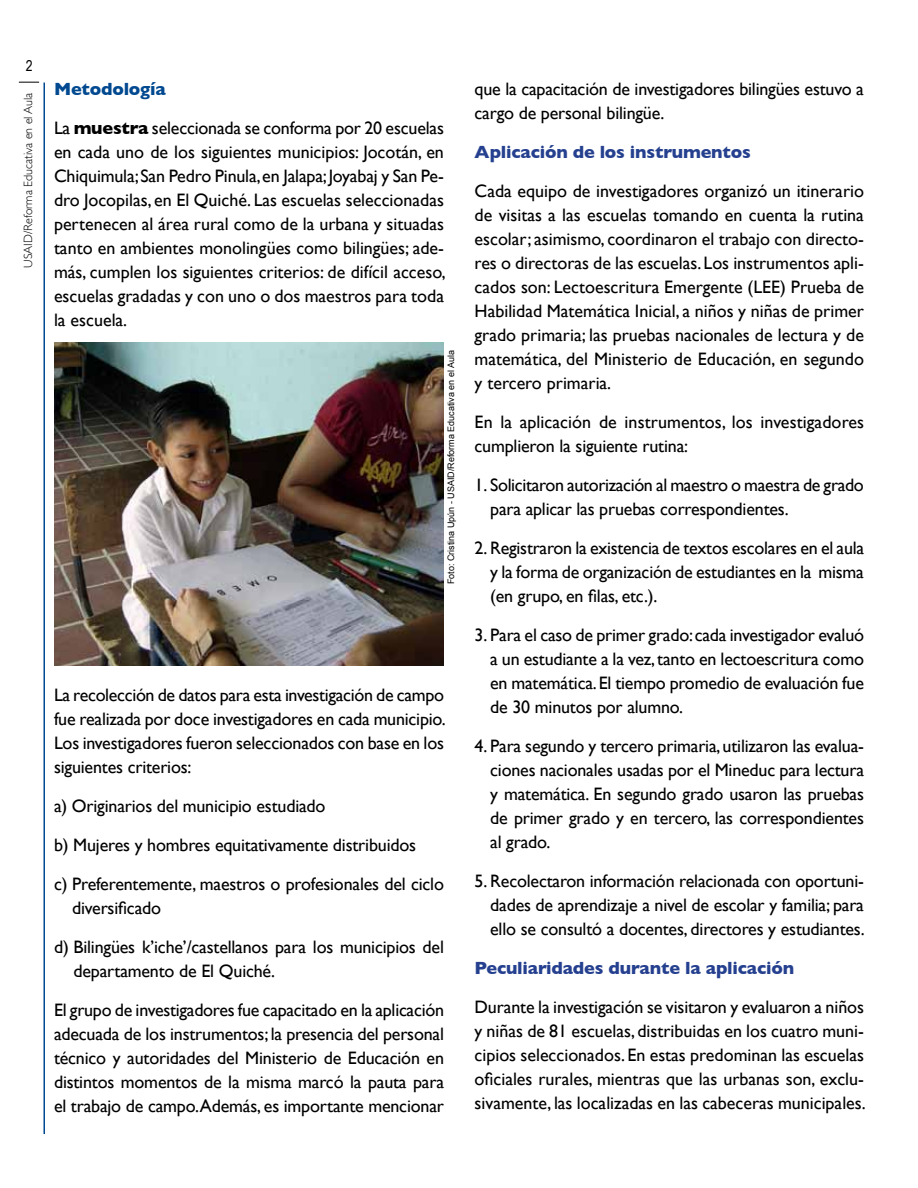
<style>
.page{position:relative;width:918px;height:1188px;background:#fff}
.page>*{position:absolute;margin:0;border:0;box-sizing:border-box;transform-origin:0 0}
.t1{font:18px/24px "Gill Sans";letter-spacing:-.01em;color:#000;text-align:justify}
.t2{font:700 18px "Gill Sans";letter-spacing:-.01em;color:#25408f}
.t3{font:15px "Arial Narrow";color:#000}
.t4{font:300 12px "Gill Sans";color:#000}
.t5{font:9px "Arial";color:#000}
.s1{font-weight:700;color:#004990}
.s2{font-weight:700}
</style>
<div class="page">
<svg style="left:19px;top:82px;width:20px;height:1px"></svg>
<img style="left:54px;top:343px;width:390px;height:323px">
<hr style="left:44px;top:83px;width:1px;height:1051px;background:#004990">
<p class="t3" style="left:26px;top:55px;width:8px">2</p>
<p class="t4" style="left:21px;top:268px;width:176px;rotate:-90deg">USAID/Reforma Educativa en el Aula</p>
<p class="t1" style="left:54px;top:69px;width:392px;line-height:39px"><span class="s1">Metodología<br></span>La <span class="s2">muestra</span> seleccionada se conforma por 20 escuelas</p>
<p class="t1" style="left:54px;top:140px;width:393px">en cada uno de los siguientes municipios: Jocotán, en Chiquimula; San Pedro Pinula, en Jalapa; Joyabaj y San Pe&shy;dro Jocopilas, en El Quiché. Las escuelas seleccionadas pertenecen al área rural como de la urbana y situadas tanto en ambientes monolingües como bilingües; ade&shy;más, cumplen los siguientes criterios: de difícil acceso, escuelas gradadas y con uno o dos maestros para toda la escuela.</p>
<p class="t5" style="left:445px;top:584px;width:236px;rotate:-90deg">Foto: Cristina Upún - USAID/Reforma Educativa en el Aula</p>
<p class="t1" style="left:54px;top:683px;width:393px">La recolección de datos para esta investigación de campo fue realizada por doce investigadores en cada municipio.<br>Los investigadores fueron seleccionados con base en los siguientes criterios:</p>
<p class="t1" style="left:54px;top:786px;width:392px;line-height:39px;text-align:left">a) Originarios del municipio estudiado<br>b) Mujeres y hombres equitativamente distribuidos<br>c) Preferentemente, maestros o profesionales del ciclo</p>
<p class="t1" style="left:54px;top:888px;width:392px;line-height:39px;text-indent:18px">diversificado<br>d) Bilingües k’iche’/castellanos para los municipios del</p>
<p class="t1" style="left:54px;top:951px;width:392px;line-height:39px;text-indent:19px">departamento de El Quiché.<br>El grupo de investigadores fue capacitado en la aplicación</p>
<p class="t1" style="left:54px;top:1022px;width:392px">adecuada de los instrumentos; la presencia del personal técnico y autoridades del Ministerio de Educación en distintos momentos de la misma marcó la pauta para el trabajo de campo.Además, es importante mencionar</p>
<p class="t1" style="left:475px;top:77px;width:391px">que la capacitación de investigadores bilingües estuvo a cargo de personal bilingüe.</p>
<p class="t2" style="left:475px;top:141px;width:278px">Aplicación de los instrumentos</p>
<p class="t1" style="left:475px;top:179px;width:391px">Cada equipo de investigadores organizó un itinerario de visitas a las escuelas tomando en cuenta la rutina escolar; asimismo, coordinaron el trabajo con directo&shy;res o directoras de las escuelas. Los instrumentos apli&shy;cados son: Lectoescritura Emergente (LEE) Prueba de Habilidad Matemática Inicial, a niños y niñas de primer grado primaria; las pruebas nacionales de lectura y de matemática, del Ministerio de Educación, en segundo y tercero primaria.</p>
<p class="t1" style="left:475px;top:410px;width:391px">En la aplicación de instrumentos, los investigadores cumplieron la siguiente rutina:</p>
<p class="t1" style="left:490px;top:473px;width:375px;text-indent:-16px">1. Solicitaron autorización al maestro o maestra de grado para aplicar las pruebas correspondientes.</p>
<p class="t1" style="left:490px;top:536px;width:375px;text-indent:-16px">2. Registraron la existencia de textos escolares en el aula y la forma de organización de estudiantes en la misma (en grupo, en filas, etc.).</p>
<p class="t1" style="left:490px;top:623px;width:375px;text-indent:-16px">3. Para el caso de primer grado: cada investigador evaluó a un estudiante a la vez, tanto en lectoescritura como en matemática. El tiempo promedio de evaluación fue de 30 minutos por alumno.</p>
<p class="t1" style="left:490px;top:734px;width:375px;text-indent:-16px">4. Para segundo y tercero primaria, utilizaron las evalua&shy;ciones nacionales usadas por el Mineduc para lectura y matemática. En segundo grado usaron las pruebas de primer grado y en tercero, las correspondientes al grado.</p>
<p class="t1" style="left:490px;top:869px;width:376px;text-indent:-16px">5. Recolectaron información relacionada con oportuni&shy;dades de aprendizaje a nivel de escolar y familia; para ello se consultó a docentes, directores y estudiantes.</p>
<p class="t2" style="left:475px;top:957px;width:321px">Peculiaridades durante la aplicación</p>
<p class="t1" style="left:475px;top:995px;width:393px">Durante la investigación se visitaron y evaluaron a niños y niñas de 81 escuelas, distribuidas en los cuatro muni&shy;cipios seleccionados. En estas predominan las escuelas oficiales rurales, mientras que las urbanas son, exclu&shy;sivamente, las localizadas en las cabeceras municipales.</p>
</div>
